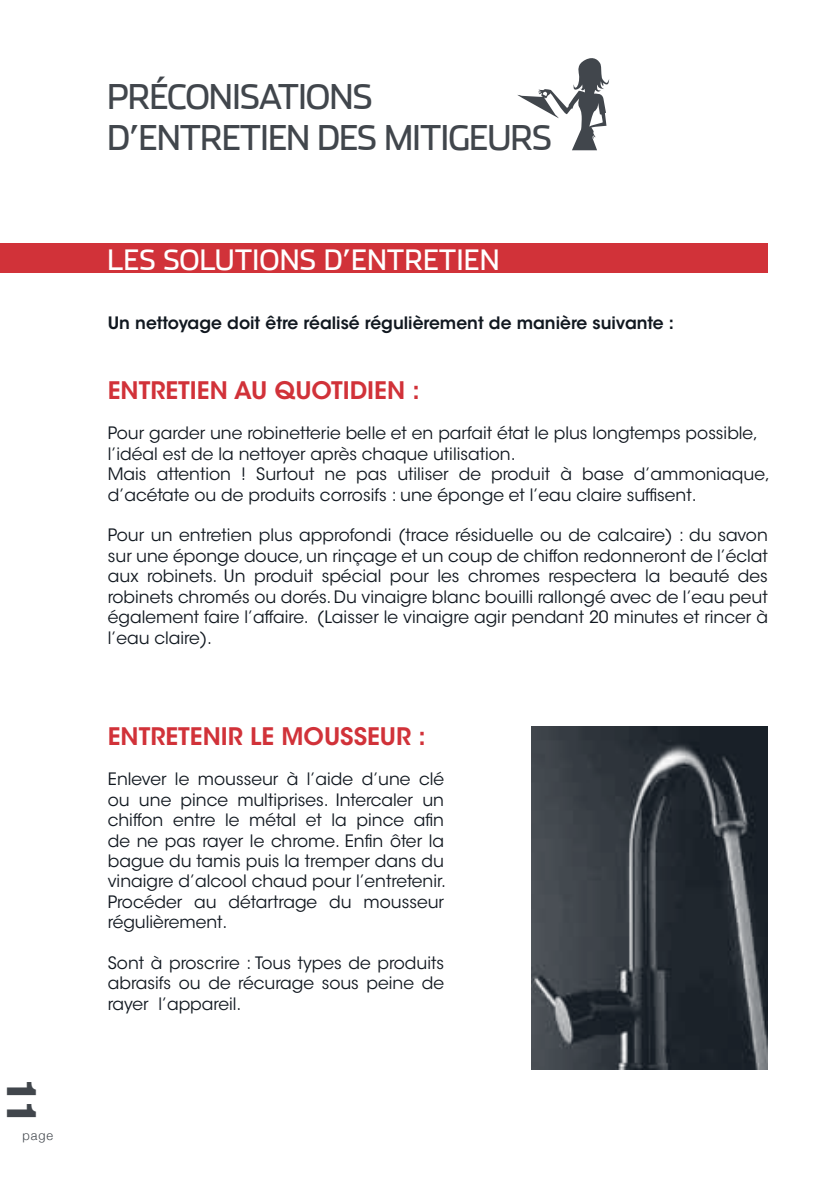
<style>
.page{position:relative;width:840px;height:1191px;background:#fff}
.page>*{position:absolute;margin:0;border:0;box-sizing:border-box;transform-origin:0 0}
.t1{font:900 condensed 41px "Helvetica Neue";color:#41464c}
.t2{font:34px/40.8px "Stainless";letter-spacing:-.03em;color:#41464c}
.t3{font:28px "Stainless";color:#fff}
.t4{font:600 24px "ITC Avant Garde Std";color:#d13239}
.t5{font:17px/20.4px "ITC Avant Garde Std";color:#111820;text-align:justify}
.t6{font:600 17px "ITC Avant Garde Std";color:#111820}
.t7{font:300 12.8px "Helvetica Neue";color:#41464c}
</style>
<div class="page">
<svg style="left:517px;top:58px;width:92px;height:92px"></svg>
<div style="left:0;top:244px;width:767px;height:29px;background:#d13239"></div>
<img style="left:531px;top:727px;width:236px;height:342px">
<h1 class="t1" style="left:55px;top:1080px;width:44px;rotate:90deg">11</h1>
<p class="t7" style="left:22px;top:1125px;width:32px">page</p>
<h2 class="t2" style="left:107px;top:76px;width:446px">PRÉCONISATIONS<br>D’ENTRETIEN DES MITIGEURS</h2>
<h3 class="t3" style="left:107px;top:243px;width:393px">LES SOLUTIONS D’ENTRETIEN</h3>
<p class="t6" style="left:108px;top:312px;width:567px">Un nettoyage doit être réalisé régulièrement de manière suivante :</p>
<h3 class="t4" style="left:108px;top:375px;width:313px">ENTRETIEN AU QUOTIDIEN :</h3>
<p class="t5" style="left:108px;top:423px;width:663px;text-align:left">Pour garder une robinetterie belle et en parfait état le plus longtemps possible, l’idéal est de la nettoyer après chaque utilisation.<br>Mais attention ! Surtout ne pas utiliser de produit à base d’ammoniaque, d’acétate ou de produits corrosifs : une éponge et l’eau claire suffisent.</p>
<p class="t5" style="left:108px;top:525px;width:661px">Pour un entretien plus approfondi (trace résiduelle ou de calcaire) : du savon sur une éponge douce, un rinçage et un coup de chiffon redonneront de l’éclat aux robinets. Un produit spécial pour les chromes respectera la beauté des robinets chromés ou dorés. Du vinaigre blanc bouilli rallongé avec de l’eau peut également faire l’affaire. (Laisser le vinaigre agir pendant 20 minutes et rincer à l’eau claire).</p>
<h3 class="t4" style="left:108px;top:720px;width:319px">ENTRETENIR LE MOUSSEUR :</h3>
<p class="t5" style="left:108px;top:769px;width:339px">Enlever le mousseur à l’aide d’une clé ou une pince multiprises. Intercaler un chiffon entre le métal et la pince afin de ne pas rayer le chrome. Enfin ôter la bague du tamis puis la tremper dans du vinaigre d’alcool chaud pour l’entretenir.<br>Procéder au détartrage du mousseur régulièrement.</p>
<p class="t5" style="left:108px;top:953px;width:337px">Sont à proscrire : Tous types de produits abrasifs ou de récurage sous peine de rayer l’appareil.</p>
</div>
